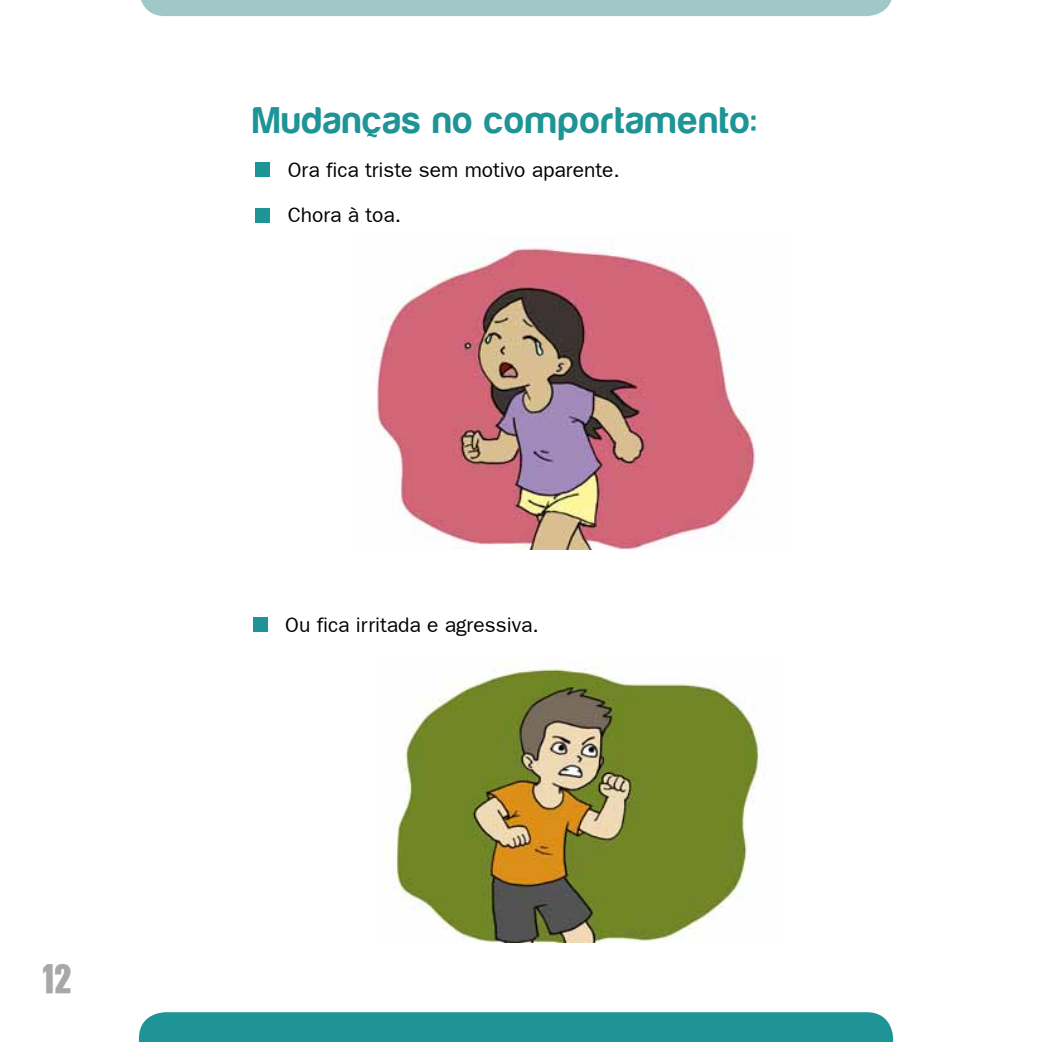
<style>
.page{position:relative;width:1042px;height:1042px;background:#fff}
.page>*{position:absolute;margin:0;border:0;box-sizing:border-box;transform-origin:0 0}
.t1{font:38.5px "Harabara";letter-spacing:.05em;color:#1e9497}
.t2{font:35px "La Presse";color:#a7a8aa}
.t3{font:21px/45px "Frankfurt Gothic Plain";color:#000}
</style>
<div class="page">
<div style="left:139px;top:1012px;width:754px;height:30px;background:#1e9497"></div>
<div style="left:141px;top:0;width:751px;height:16px;background:#a0c8c9"></div>
<div style="left:255px;top:162px;width:15px;height:15px;background:#1e9497"></div>
<div style="left:253px;top:617px;width:15px;height:15px;background:#1e9497"></div>
<div style="left:255px;top:208px;width:15px;height:15px;background:#1e9497"></div>
<img style="left:372px;top:246px;width:384px;height:303px">
<img style="left:384px;top:657px;width:380px;height:286px">
<h2 class="t2" style="left:42px;top:957px;width:32px">12</h2>
<h1 class="t1" style="left:253px;top:100px;width:504px">Mudanças no comportamento:</h1>
<p class="t3" style="left:288px;top:147px;width:333px">Ora fica triste sem motivo aparente.<br>Chora à toa.</p>
<p class="t3" style="left:285px;top:601px;width:255px">Ou fica irritada e agressiva.</p>
</div>
